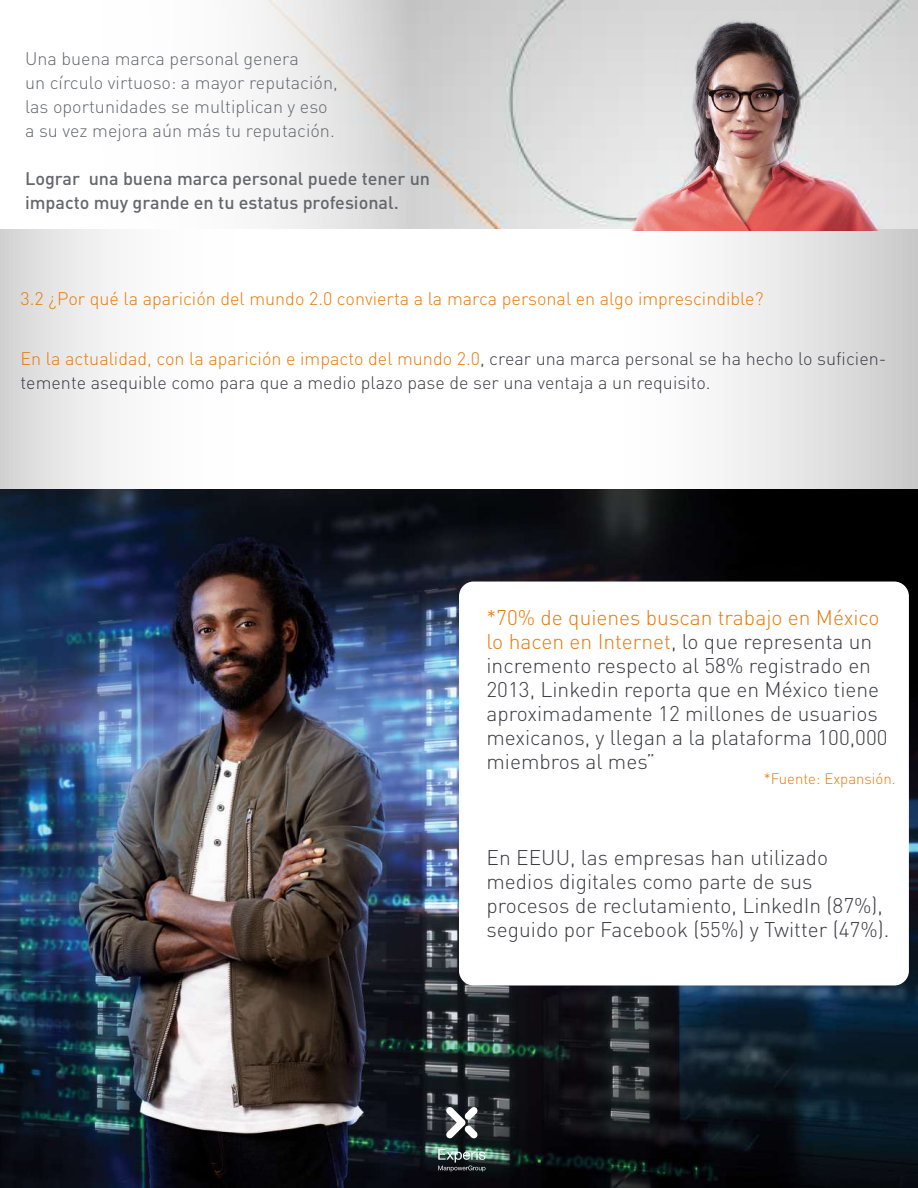
<style>
.page{position:relative;width:918px;height:1188px;background:#fff}
.page>*{position:absolute;margin:0;border:0;box-sizing:border-box;transform-origin:0 0}
.t1{font:300 21px/24px "DINOT";color:#3b3c43}
.t2{font:300 18px/24px "DINOT";color:#3b3c43}
.t3{font:300 18px/24px "DINOT";color:#65676e}
.t4{font:500 18px/24px "DINOT";color:#65676e}
.t5{font:300 18px "DINOT";color:#e77a0b}
.t6{font:300 15px "DINOT";color:#e77a0b}
.s1{color:#e77a0b}
</style>
<div class="page">
<svg style="left:0;top:229px;width:918px;height:260px"></svg>
<img style="left:480px;top:0;width:107px;height:229px">
<svg style="left:253px;top:0;width:227px;height:229px"></svg>
<img style="left:587px;top:0;width:331px;height:230px">
<img style="left:0;top:489px;width:918px;height:699px">
<div style="left:459px;top:582px;width:450px;height:403px;background:#fff;border-radius:15px"></div>
<svg style="left:446px;top:1107px;width:32px;height:31px"></svg>
<svg style="left:438px;top:1149px;width:50px;height:23px"></svg>
<p class="t3" style="left:25px;top:46px;width:314px">Una buena marca personal genera<br>un círculo virtuoso: a mayor reputación, las oportunidades se multiplican y eso a su vez mejora aún más tu reputación.</p>
<p class="t4" style="left:25px;top:166px;width:407px">Lograr una buena marca personal puede tener un impacto muy grande en tu estatus profesional.</p>
<p class="t5" style="left:21px;top:287px;width:744px">3.2 ¿Por qué la aparición del mundo 2.0 convierta a la marca personal en algo imprescindible?</p>
<p class="t2" style="left:21px;top:346px;width:867px"><span class="s1">En la actualidad, con la aparición e impacto del mundo 2.0</span>, crear una marca personal se ha hecho lo suficien&shy;temente asequible como para que a medio plazo pase de ser una ventaja a un requisito.</p>
<p class="t1" style="left:487px;top:605px;width:403px"><span class="s1">*70% de quienes buscan trabajo en México lo hacen en Internet</span>, lo que representa un incremento respecto al 58% registrado en 2013, Linkedin reporta que en México tiene aproximadamente 12 millones de usuarios mexicanos, y llegan a la plataforma 100,000 miembros al mes”</p>
<p class="t6" style="left:764px;top:769px;width:134px">*Fuente: Expansión.</p>
<p class="t1" style="left:487px;top:845px;width:404px">En EEUU, las empresas han utilizado medios digitales como parte de sus procesos de reclutamiento, LinkedIn (87%), seguido por Facebook (55%) y Twitter (47%).</p>
</div>
